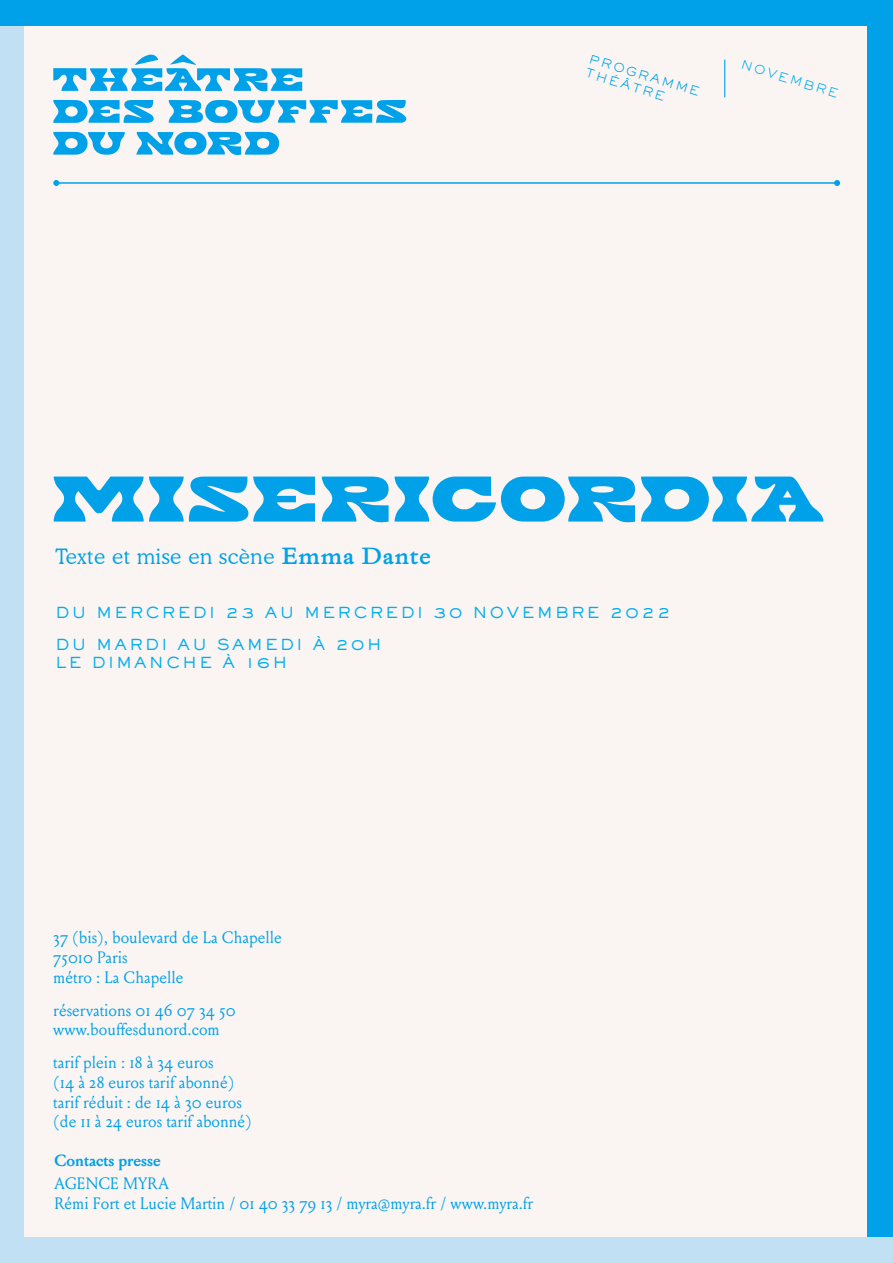
<style>
.page{position:relative;width:893px;height:1263px;background:#faf5f2}
.page>*{position:absolute;margin:0;border:0;box-sizing:border-box;transform-origin:0 0}
.Titre{font:90px "BOUFFES22 V8 Regular";letter-spacing:-.02em;color:#00a1e8}
.t1{font:300 21px "Cooper BT";letter-spacing:.03em;color:#00a1e8}
.Louize_reg{font:16.5px/19.8px "Louize";color:#00a1e8}
.Louize_bold{font:700 16.2px "Louize";color:#00a0e8}
.Sackers_Medium{font:500 15px "Sackers Gothic Std";letter-spacing:.16em;color:#00aeef}
.Sackers_light{font:300 12px "Sackers Gothic Std";color:#00a1e8}
.Sackers_light-2{font:300 12px "Sackers Gothic Std";color:#00aeef}
.s1{font-family:"Dominicale Alpha";font-weight:400}
</style>
<div class="page">
<div style="left:0;top:0;width:24px;height:1263px;background:#c1e0f4"></div>
<div style="left:867px;top:0;width:26px;height:1263px;background:#00a1e8"></div>
<div style="left:0;top:1237px;width:893px;height:26px;background:#c1e0f4"></div>
<div style="left:0;top:0;width:893px;height:26px;background:#00a1e8"></div>
<hr style="left:724px;top:60px;width:1px;height:37px;background:#00a1e8">
<svg style="left:53px;top:100px;width:101px;height:23px"></svg>
<svg style="left:136px;top:132px;width:143px;height:23px"></svg>
<svg style="left:53px;top:132px;width:72px;height:23px"></svg>
<svg style="left:169px;top:100px;width:237px;height:23px"></svg>
<svg style="left:53px;top:54px;width:249px;height:38px"></svg>
<hr style="left:56px;top:182px;width:781px;height:2px;background:#00a1e8">
<svg style="left:53px;top:180px;width:6px;height:6px"></svg>
<svg style="left:834px;top:180px;width:6px;height:6px"></svg>
<p class="Sackers_light" style="left:592px;top:51px;width:116px;rotate:17deg">PROGRAMME</p>
<p class="Sackers_light" style="left:588px;top:65px;width:84px;rotate:17deg">THÉÂTRE</p>
<p class="Sackers_light-2" style="left:744px;top:57px;width:103px;rotate:17deg">NOVEMBRE</p>
<p class="Titre" style="left:50px;top:449px;width:777px">misericordia</p>
<p class="t1" style="left:55px;top:544px;width:377px">Texte et mise en scène <span class="s1">Emma Dante</span></p>
<p class="Sackers_Medium" style="left:55px;top:602px;width:616px">DU MERCREDI 23 AU MERCREDI 30 NOVEMBRE 2022</p>
<p class="Sackers_Medium" style="left:55px;top:634px;width:327px">DU MARDI AU SAMEDI À 20H</p>
<p class="Sackers_Medium" style="left:55px;top:652px;width:233px">LE DIMANCHE À 16H</p>
<p class="Louize_reg" style="left:53px;top:927px;width:230px">37 (bis), boulevard de La Chapelle<br>75010 Paris<br>métro : La Chapelle</p>
<p class="Louize_reg" style="left:53px;top:999px;width:184px">réservations 01 46 07 34 50 www.bouffesdunord.com</p>
<p class="Louize_reg" style="left:53px;top:1052px;width:200px">tarif plein : 18 à 34 euros<br>(14 à 28 euros tarif abonné) tarif réduit : de 14 à 30 euros (de 11 à 24 euros tarif abonné)</p>
<p class="Louize_bold" style="left:54px;top:1148px;width:108px">Contacts presse</p>
<p class="Louize_reg" style="left:54px;top:1172px;width:480px">AGENCE MYRA<br>Rémi Fort et Lucie Martin / 01 40 33 79 13 / myra@myra.fr / www.myra.fr</p>
</div>
